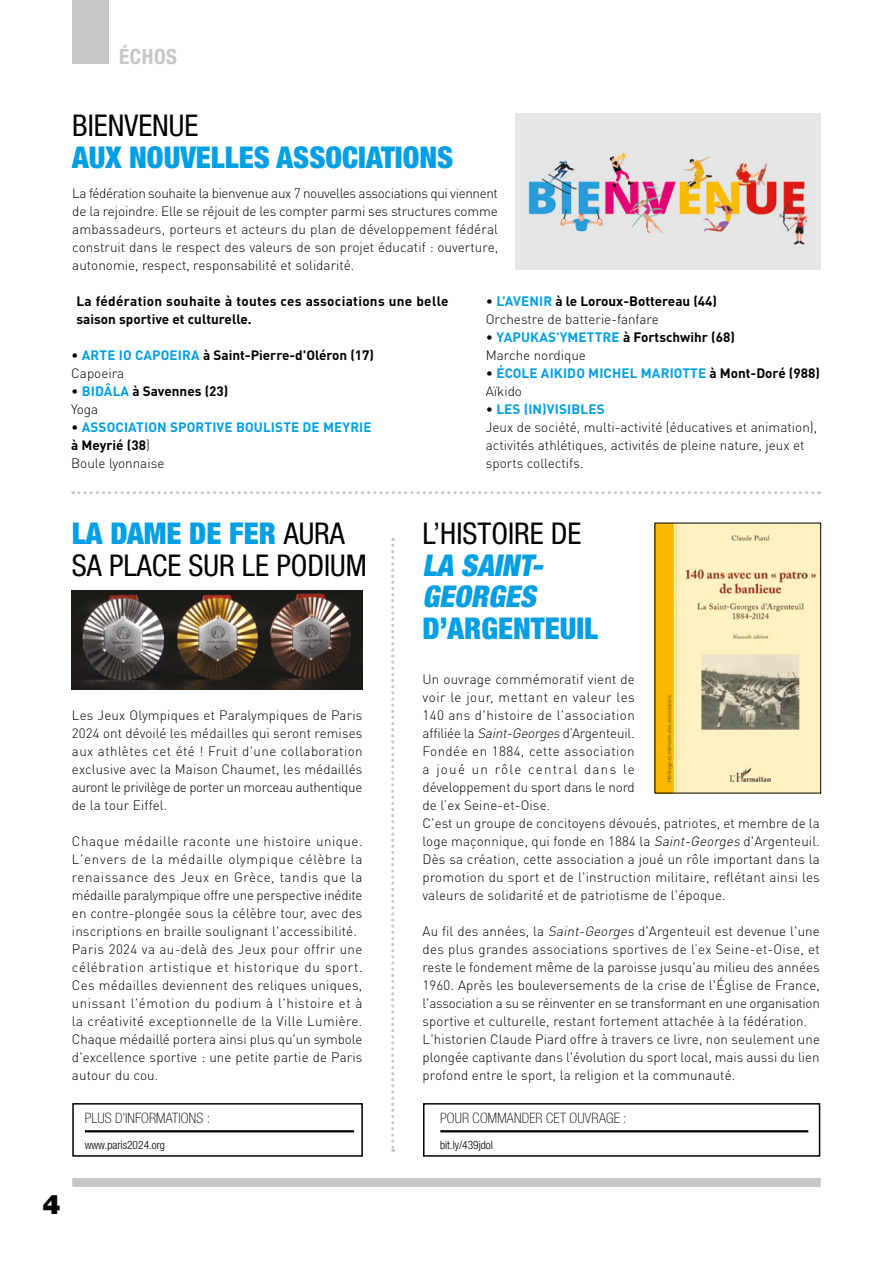
<style>
.page{position:relative;width:893px;height:1263px;background:#fff}
.page>*{position:absolute;margin:0;border:0;box-sizing:border-box;transform-origin:0 0}
.t1{font:condensed 30px/31.5px "Helvetica Neue LT Std";color:#000}
.t2{font:900 condensed 30px "Helvetica Neue LT Std";color:#009fe3}
.t3{font:italic 900 condensed 30px/31.5px "Helvetica Neue LT Std";color:#009fe3}
.t4{font:900 27px "Helvetica Neue LT Std";color:#000}
.t5{font:700 condensed 21px "Helvetica Neue LT Std";letter-spacing:.03em;color:#c7c6c9}
.t6{font:100 condensed 14.4px "Helvetica Neue LT Std";letter-spacing:.01em;color:#000}
.t7{font:300 13.5px/18px "DIN Pro";letter-spacing:.01em;color:#000}
.t8{font:700 13.5px/18px "DIN Pro";letter-spacing:.01em;color:#000}
.t9{font:700 13.5px/18px "DIN Pro";letter-spacing:.01em;color:#009fe3}
.t10{font:300 condensed 11.4px "Helvetica Neue LT Std";color:#000}
.s1{font-weight:300}
.s2{color:#009fe3}
.s3{font-weight:300;color:#000}
.s4{color:#000}
.s5{font-weight:700;color:#009fe3}
.s6{font-weight:700}
.s7{font-weight:900;color:#009fe3}
.s8{font-style:italic}
</style>
<div class="page">
<div style="left:72px;top:1178px;width:749px;height:9px;background:#c7c6c9"></div>
<div style="left:72px;top:0;width:36px;height:64px;background:#c7c6c9"></div>
<svg style="left:73px;top:491px;width:747px;height:3px"></svg>
<div style="left:72px;top:1103px;width:291px;height:54px;border:2px solid #000"></div>
<hr style="left:85px;top:1130px;width:269px;height:2px;background:#000">
<div style="left:515px;top:114px;width:306px;height:156px;background:#e5e6e5"></div>
<img style="left:528px;top:152px;width:280px;height:93px">
<img style="left:72px;top:590px;width:291px;height:99px">
<svg style="left:391px;top:538px;width:3px;height:614px"></svg>
<div style="left:423px;top:1103px;width:397px;height:54px;border:2px solid #000"></div>
<hr style="left:440px;top:1130px;width:368px;height:2px;background:#000">
<img style="left:657px;top:525px;width:162px;height:266px">
<div style="left:655px;top:523px;width:166px;height:270px;border:1px solid #000"></div>
<h3 class="t5" style="left:119px;top:44px;width:60px">ÉCHOS</h3>
<h1 class="t1" style="left:72px;top:110px;width:128px">BIENVENUE</h1>
<h1 class="t2" style="left:72px;top:139px;width:382px">AUX NOUVELLES ASSOCIATIONS</h1>
<p class="t7" style="left:72px;top:184px;width:427px;text-align:justify">La fédération souhaite la bienvenue aux 7 nouvelles associations qui viennent de la rejoindre. Elle se réjouit de les compter parmi ses structures comme ambassadeurs, porteurs et acteurs du plan de développement fédéral construit dans le respect des valeurs de son projet éducatif : ouverture, autonomie, respect, responsabilité et solidarité.</p>
<p class="t8" style="left:77px;top:292px;width:373px">La fédération souhaite à toutes ces associations une belle saison sportive et culturelle.</p>
<p class="t8" style="left:71px;top:346px;width:304px"><span class="s1">•</span> <span class="s2">ARTE IO CAPOEIRA</span> à Saint-Pierre-d'Oléron (17)<br><span class="s1">Capoeira</span></p>
<p class="t8" style="left:71px;top:382px;width:159px"><span class="s1">•</span> <span class="s2">BIDÂLA</span> à Savennes (23)<br><span class="s1">Yoga</span></p>
<p class="t9" style="left:71px;top:418px;width:302px"><span class="s3">•</span> ASSOCIATION SPORTIVE BOULISTE DE MEYRIE <span class="s4">à Meyrié (38</span><span class="s3">)<br>Boule lyonnaise</span></p>
<p class="t7" style="left:486px;top:292px;width:233px">• <span class="s5">L’AVENIR</span> <span class="s6">à le Loroux-Bottereau (44)<br></span>Orchestre de batterie-fanfare</p>
<p class="t8" style="left:486px;top:328px;width:251px"><span class="s1">•</span> <span class="s2">YAPUKAS'YMETTRE</span> à Fortschwihr (68)<br><span class="s1">Marche nordique</span></p>
<p class="t9" style="left:486px;top:364px;width:336px"><span class="s3">•</span> ÉCOLE AIKIDO MICHEL MARIOTTE <span class="s4">à Mont-Doré (988)<br></span><span class="s3">Aïkido</span></p>
<p class="t7" style="left:486px;top:400px;width:333px">• <span class="s5">LES (IN)VISIBLES<br></span>Jeux de société, multi-activité (éducatives et animation), activités athlétiques, activités de pleine nature, jeux et sports collectifs.</p>
<h1 class="t1" style="left:72px;top:518px;width:296px"><span class="s7">LA DAME DE FER</span> AURA<br>SA PLACE SUR LE PODIUM</h1>
<p class="t7" style="left:72px;top:706px;width:292px;text-align:justify">Les Jeux Olympiques et Paralympiques de Paris 2024 ont dévoilé les médailles qui seront remises aux athlètes cet été ! Fruit d'une collaboration exclusive avec la Maison Chaumet, les médaillés auront le privilège de porter un morceau authentique de la tour Eiffel.</p>
<p class="t7" style="left:72px;top:832px;width:292px">Chaque médaille raconte une histoire unique.<br>L'envers de la médaille olympique célèbre la renaissance des Jeux en Grèce, tandis que la médaille paralympique offre une perspective inédite en contre-plongée sous la célèbre tour, avec des inscriptions en braille soulignant l'accessibilité.<br>Paris 2024 va au-delà des Jeux pour offrir une célébration artistique et historique du sport.<br>Ces médailles deviennent des reliques uniques, unissant l'émotion du podium à l'histoire et à la créativité exceptionnelle de la Ville Lumière.<br>Chaque médaillé portera ainsi plus qu'un symbole d'excellence sportive : une petite partie de Paris autour du cou.</p>
<p class="t6" style="left:85px;top:1110px;width:127px">PLUS D’INFORMATIONS :</p>
<p class="t10" style="left:85px;top:1138px;width:82px">www.paris2024.org</p>
<h2 class="t4" style="left:43px;top:1188px;width:20px">4</h2>
<h1 class="t1" style="left:423px;top:518px;width:160px">L’HISTOIRE DE</h1>
<h1 class="t3" style="left:423px;top:549px;width:128px">LA SAINT-<br>GEORGES</h1>
<h1 class="t2" style="left:423px;top:610px;width:177px">D’ARGENTEUIL</h1>
<p class="t7" style="left:423px;top:670px;width:399px">Un ouvrage commémoratif vient de<br>voir le jour, mettant en valeur les<br>140 ans d'histoire de l'association<br>affiliée la <span class="s8">Saint-Georges</span> d’Argenteuil.<br>Fondée en 1884, cette association<br>a joué un rôle central dans le<br>développement du sport dans le nord<br>de l’ex Seine-et-Oise.<br>C'est un groupe de concitoyens dévoués, patriotes, et membre de la loge maçonnique, qui fonde en 1884 la <span class="s8">Saint-Georges</span> d'Argenteuil.<br>Dès sa création, cette association a joué un rôle important dans la promotion du sport et de l'instruction militaire, reflétant ainsi les valeurs de solidarité et de patriotisme de l'époque.</p>
<p class="t7" style="left:423px;top:922px;width:399px">Au fil des années, la <span class="s8">Saint-Georges</span> d'Argenteuil est devenue l'une des plus grandes associations sportives de l’ex Seine-et-Oise, et reste le fondement même de la paroisse jusqu'au milieu des années 1960. Après les bouleversements de la crise de l'Église de France, l'association a su se réinventer en se transformant en une organisation sportive et culturelle, restant fortement attachée à la fédération.<br>L'historien Claude Piard offre à travers ce livre, non seulement une plongée captivante dans l'évolution du sport local, mais aussi du lien profond entre le sport, la religion et la communauté.</p>
<p class="t6" style="left:440px;top:1110px;width:188px">POUR COMMANDER CET OUVRAGE :</p>
<p class="t10" style="left:440px;top:1138px;width:54px">bit.ly/439jdol</p>
</div>
